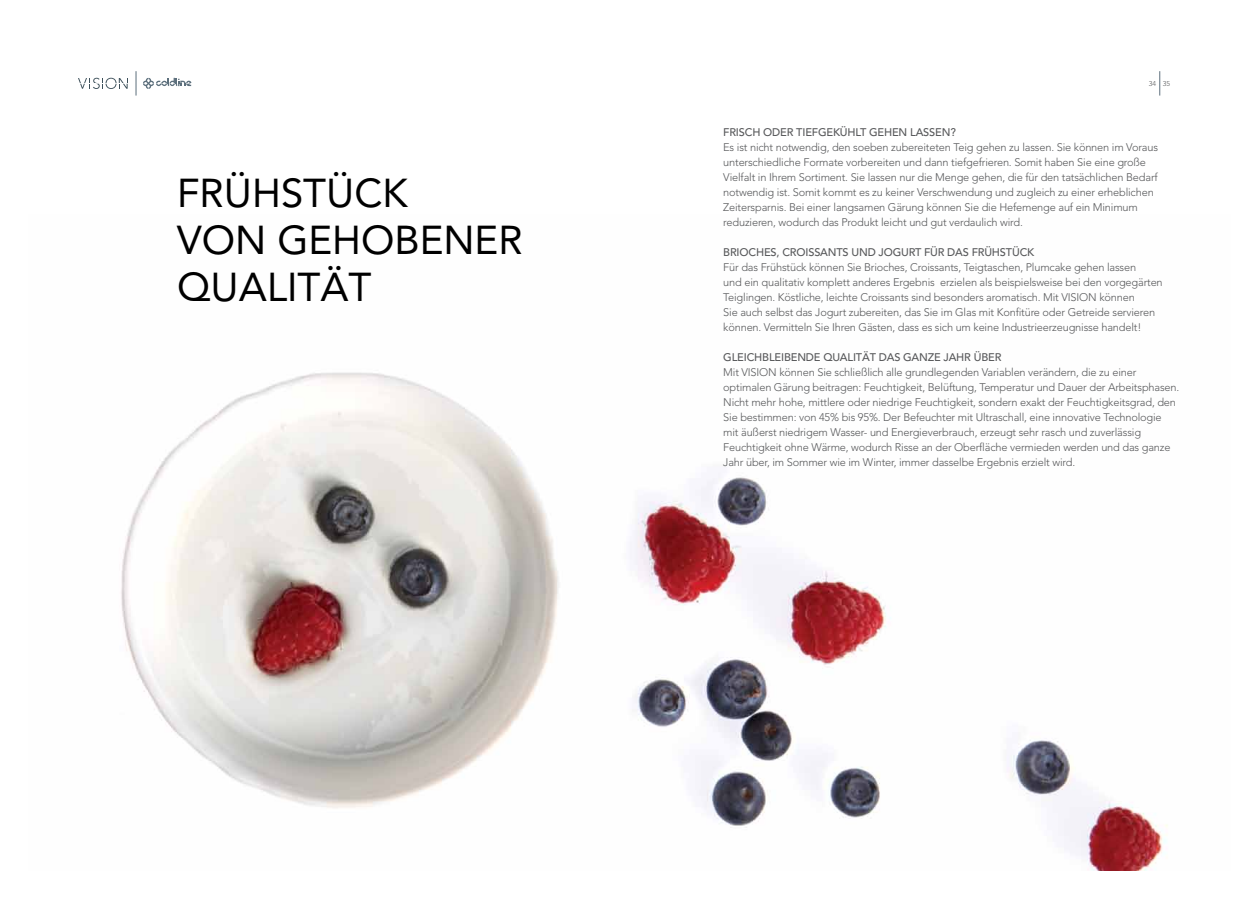
<style>
.page{position:relative;width:1248px;height:899px;background:#fff}
.page>*{position:absolute;margin:0;border:0;box-sizing:border-box;transform-origin:0 0}
.t1{font:40px/47px "Avenir";color:#000}
.t2{font:300 11px/15px "Avenir";letter-spacing:-.015em;color:#58595b}
.t3{font:500 11px "Avenir";letter-spacing:-.015em;color:#58595b}
.t4{font:300 7px "Avenir";color:#58595b}
</style>
<div class="page">
<svg style="left:78px;top:78px;width:50px;height:11px"></svg>
<svg style="left:143px;top:78px;width:48px;height:11px"></svg>
<svg style="left:136px;top:71px;width:1px;height:25px"></svg>
<img style="left:121px;top:372px;width:1047px;height:498px">
<svg style="left:1159px;top:71px;width:1px;height:25px"></svg>
<h1 class="t1" style="left:177px;top:170px;width:347px">FRÜHSTÜCK<br>VON GEHOBENER<br>QUALITÄT</h1>
<p class="t4" style="left:1148px;top:80px;width:23px">34 35</p>
<p class="t3" style="left:723px;top:126px;width:234px">FRISCH ODER TIEFGEKÜHLT GEHEN LASSEN?</p>
<p class="t2" style="left:723px;top:140px;width:436px">Es ist nicht notwendig, den soeben zubereiteten Teig gehen zu lassen. Sie können im Voraus unterschiedliche Formate vorbereiten und dann tiefgefrieren. Somit haben Sie eine große Vielfalt in Ihrem Sortiment. Sie lassen nur die Menge gehen, die für den tatsächlichen Bedarf notwendig ist. Somit kommt es zu keiner Verschwendung und zugleich zu einer erheblichen Zeitersparnis. Bei einer langsamen Gärung können Sie die Hefemenge auf ein Minimum reduzieren, wodurch das Produkt leicht und gut verdaulich wird.</p>
<p class="t3" style="left:723px;top:246px;width:312px">BRIOCHES, CROISSANTS UND JOGURT FÜR DAS FRÜHSTÜCK</p>
<p class="t2" style="left:723px;top:260px;width:441px">Für das Frühstück können Sie Brioches, Croissants, Teigtaschen, Plumcake gehen lassen<br>und ein qualitativ komplett anderes Ergebnis erzielen als beispielsweise bei den vorgegärten Teiglingen. Köstliche, leichte Croissants sind besonders aromatisch. Mit VISION können<br>Sie auch selbst das Jogurt zubereiten, das Sie im Glas mit Konfitüre oder Getreide servieren können. Vermitteln Sie Ihren Gästen, dass es sich um keine Industrieerzeugnisse handelt!</p>
<p class="t3" style="left:723px;top:351px;width:279px">GLEICHBLEIBENDE QUALITÄT DAS GANZE JAHR ÜBER</p>
<p class="t2" style="left:723px;top:365px;width:457px">Mit VISION können Sie schließlich alle grundlegenden Variablen verändern, die zu einer optimalen Gärung beitragen: Feuchtigkeit, Belüftung, Temperatur und Dauer der Arbeitsphasen.<br>Nicht mehr hohe, mittlere oder niedrige Feuchtigkeit, sondern exakt der Feuchtigkeitsgrad, den Sie bestimmen: von 45% bis 95%. Der Befeuchter mit Ultraschall, eine innovative Technologie mit äußerst niedrigem Wasser- und Energieverbrauch, erzeugt sehr rasch und zuverlässig Feuchtigkeit ohne Wärme, wodurch Risse an der Oberfläche vermieden werden und das ganze Jahr über, im Sommer wie im Winter, immer dasselbe Ergebnis erzielt wird.</p>
</div>
